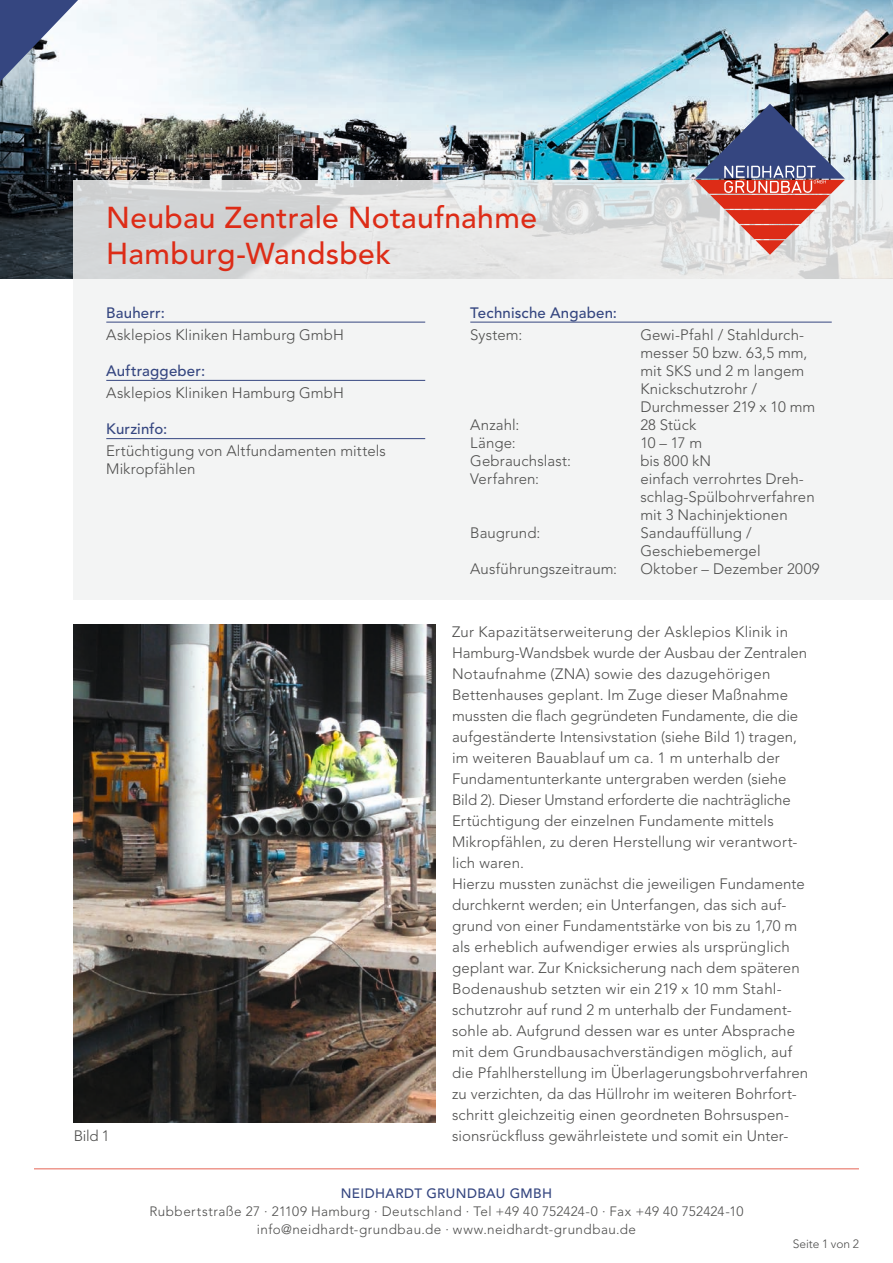
<style>
.page{position:relative;width:893px;height:1263px;background:#fff}
.page>*{position:absolute;margin:0;border:0;box-sizing:border-box;transform-origin:0 0}
.t1{font:500 30px/36px "Avenir";letter-spacing:.01em;color:#dd2c17}
.t2{font:300 15px/21px "Avenir";letter-spacing:.01em;color:#4e4e4d}
.t3{font:500 15px "Avenir";letter-spacing:.015em;color:#354680}
.t4{font:300 13.5px/18px "Avenir";letter-spacing:.03em;color:#4e4e4d;text-align:center}
.t5{font:500 13.5px "Avenir";letter-spacing:.03em;color:#354680}
.t6{font:300 12px "Avenir";letter-spacing:-.005em;color:#4e4e4d}
</style>
<div class="page">
<img style="left:0;top:0;width:893px;height:279px">
<svg style="left:74px;top:180px;width:819px;height:420px;fill:#f3f4f4"></svg>
<svg style="left:0;top:0;width:78px;height:82px"></svg>
<hr style="left:106px;top:322px;width:319px;height:1px;background:#354680">
<hr style="left:106px;top:380px;width:319px;height:1px;background:#354680">
<hr style="left:106px;top:438px;width:319px;height:1px;background:#354680">
<hr style="left:470px;top:322px;width:362px;height:1px;background:#354680">
<hr style="left:34px;top:1168px;width:825px;height:1px;background:#dd2c17">
<svg style="left:695px;top:104px;width:150px;height:151px;background:#a98992"></svg>
<img style="left:74px;top:624px;width:361px;height:499px">
<h1 class="t1" style="left:106px;top:200px;width:432px">Neubau Zentrale Notaufnahme<br>Hamburg-Wandsbek</h1>
<p class="t3" style="left:106px;top:304px;width:60px">Bauherr:</p>
<p class="t2" style="left:106px;top:324px;width:239px">Asklepios Kliniken Hamburg GmbH</p>
<p class="t3" style="left:106px;top:362px;width:100px">Auftraggeber:</p>
<p class="t2" style="left:106px;top:382px;width:239px">Asklepios Kliniken Hamburg GmbH</p>
<p class="t3" style="left:106px;top:420px;width:63px">Kurzinfo:</p>
<p class="t2" style="left:106px;top:442px;width:281px;line-height:18px">Ertüchtigung von Altfundamenten mittels<br>Mikropfählen</p>
<p class="t2" style="left:74px;top:1125px;width:37px">Bild 1</p>
<p class="t3" style="left:470px;top:304px;width:148px">Technische Angaben:</p>
<p class="t2" style="left:470px;top:324px;width:53px">System:</p>
<p class="t2" style="left:640px;top:326px;width:176px;line-height:18px">Gewi-Pfahl / Stahldurch&shy;messer 50 bzw. 63,5 mm, mit SKS und 2 m langem<br>Knickschutzrohr /<br>Durchmesser 219 x 10 mm</p>
<p class="t2" style="left:470px;top:414px;width:51px">Anzahl:</p>
<p class="t2" style="left:640px;top:414px;width:57px">28 Stück</p>
<p class="t2" style="left:470px;top:432px;width:47px">Länge:</p>
<p class="t2" style="left:640px;top:432px;width:63px">10 – 17 m</p>
<p class="t2" style="left:470px;top:450px;width:102px">Gebrauchslast:</p>
<p class="t2" style="left:640px;top:450px;width:72px">bis 800 kN</p>
<p class="t2" style="left:470px;top:468px;width:70px">Verfahren:</p>
<p class="t2" style="left:640px;top:470px;width:176px;line-height:18px">einfach verrohrtes Dreh&shy;schlag-Spülbohrverfahren mit 3 Nachinjektionen</p>
<p class="t2" style="left:470px;top:522px;width:72px">Baugrund:</p>
<p class="t2" style="left:640px;top:524px;width:122px;line-height:18px">Sandauffüllung /<br>Geschiebemergel</p>
<p class="t2" style="left:470px;top:558px;width:148px">Ausführungszeitraum:</p>
<p class="t2" style="left:640px;top:558px;width:181px">Oktober – Dezember 2009</p>
<p class="t2" style="left:452px;top:621px;width:358px">Zur Kapazitätserweiterung der Asklepios Klinik in Hamburg-Wandsbek wurde der Ausbau der Zentralen Notaufnahme (ZNA) sowie des dazugehörigen Bettenhauses geplant. Im Zuge dieser Maßnahme mussten die flach gegründeten Fundamente, die die aufgeständerte Intensivstation (siehe Bild 1) tragen, im weiteren Bauablauf um ca. 1 m unterhalb der Fundamentunterkante untergraben werden (siehe Bild 2). Dieser Umstand erforderte die nachträgliche Ertüchtigung der einzelnen Fundamente mittels Mikropfählen, zu deren Herstellung wir verantwort&shy;lich waren.<br>Hierzu mussten zunächst die jeweiligen Fundamente durchkernt werden; ein Unterfangen, das sich auf&shy;grund von einer Fundamentstärke von bis zu 1,70 m als erheblich aufwendiger erwies als ursprünglich geplant war. Zur Knicksicherung nach dem späteren Bodenaushub setzten wir ein 219 x 10 mm Stahl&shy;schutzrohr auf rund 2 m unterhalb der Fundament&shy;sohle ab. Aufgrund dessen war es unter Absprache mit dem Grundbausachverständigen möglich, auf die Pfahlherstellung im Überlagerungsbohrverfahren zu verzichten, da das Hüllrohr im weiteren Bohrfort&shy;schritt gleichzeitig einen geordneten Bohrsuspen&shy;sionsrückfluss gewährleistete und somit ein Unter-</p>
<p class="t5" style="left:341px;top:1185px;width:213px">NEIDHARDT GRUNDBAU GMBH</p>
<p class="t4" style="left:150px;top:1202px;width:595px">Rubbertstraße 27 · 21109 Hamburg · Deutschland · Tel +49 40 752424-0 · Fax +49 40 752424-10 info@neidhardt-grundbau.de · www.neidhardt-grundbau.de</p>
<p class="t6" style="left:793px;top:1237px;width:68px">Seite 1 von 2</p>
</div>
